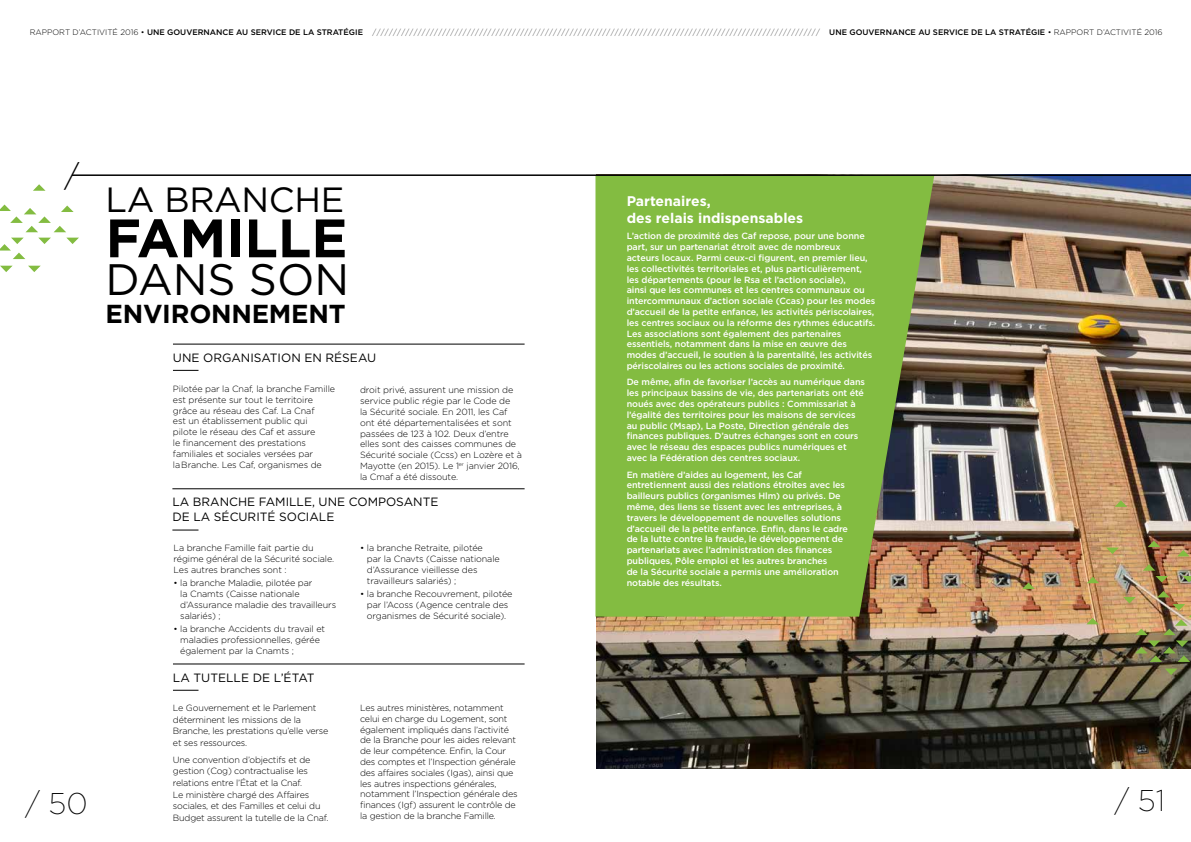
<style>
.page{position:relative;width:1191px;height:842px;background:#fff}
.page>*{position:absolute;margin:0;border:0;box-sizing:border-box;transform-origin:0 0}
.t1{font:700 54px "Gotham";color:#000}
.t2{font:44px "Gotham";color:#000}
.t3{font:35px "Gotham";letter-spacing:-.01em;color:#000}
.t4{font:200 30px "Gotham";color:#000}
.t5{font:300 30px "Gotham";color:#000}
.t6{font:700 26px "Gotham";letter-spacing:-.01em;color:#000}
.t7{font:700 14px/17px "Gotham";color:#fff}
.t8{font:12px/15px "Gotham";color:#000}
.t9{font:300 9px/10.8px "Gotham";letter-spacing:-.01em;color:#000}
.t10{font:500 9px/10.8px "Gotham";letter-spacing:-.01em;color:#fff}
.t11{font:200 8px "Gotham";color:#000}
.s1{font-weight:300}
.s2{font-weight:500}
</style>
<div class="page">
<img style="left:596px;top:176px;width:595px;height:592px">
<svg style="left:1164px;top:668px;width:13px;height:7px"></svg>
<svg style="left:1086px;top:577px;width:13px;height:6px"></svg>
<svg style="left:1086px;top:618px;width:13px;height:6px"></svg>
<svg style="left:1022px;top:582px;width:13px;height:7px"></svg>
<svg style="left:1106px;top:548px;width:12px;height:6px"></svg>
<svg style="left:1114px;top:500px;width:13px;height:7px"></svg>
<svg style="left:1142px;top:564px;width:26px;height:18px"></svg>
<svg style="left:1182px;top:576px;width:9px;height:6px"></svg>
<svg style="left:1177px;top:550px;width:12px;height:6px"></svg>
<img style="left:1123px;top:591px;width:68px;height:71px">
<svg style="left:1147px;top:541px;width:13px;height:6px"></svg>
<svg style="left:595px;top:176px;width:339px;height:441px;background:#83b445"></svg>
<svg style="left:33px;top:184px;width:13px;height:7px"></svg>
<svg style="left:0;top:238px;width:25px;height:21px"></svg>
<svg style="left:38px;top:238px;width:13px;height:6px"></svg>
<svg style="left:67px;top:238px;width:12px;height:6px"></svg>
<svg style="left:0;top:266px;width:12px;height:6px"></svg>
<svg style="left:28px;top:266px;width:13px;height:6px"></svg>
<svg style="left:0;top:205px;width:74px;height:27px"></svg>
<hr style="left:173px;top:344px;width:351px;height:1px;background:#000">
<svg style="left:173px;top:370px;width:25px;height:1px"></svg>
<hr style="left:173px;top:663px;width:351px;height:1px;background:#000">
<svg style="left:173px;top:690px;width:25px;height:1px"></svg>
<hr style="left:172px;top:488px;width:352px;height:1px;background:#000">
<svg style="left:172px;top:530px;width:26px;height:1px"></svg>
<hr style="left:72px;top:174px;width:1119px;height:2px;background:#000">
<p class="t11" style="left:30px;top:27px;width:1134px"><span class="s1">RAPPORT D’ACTIVITÉ 2016 •</span> <span class="s2">UNE GOUVERNANCE AU SERVICE DE LA STRATÉGIE</span> ///////////////////////////////////////////////////////////////////////////////////////////////////////////// <span class="s2">UNE GOUVERNANCE AU SERVICE DE LA STRATÉGIE</span> <span class="s1">• RAPPORT D’ACTIVITÉ 2016</span></p>
<h3 class="t5" style="left:64px;top:156px;width:16px">/</h3>
<h3 class="t3" style="left:106px;top:177px;width:240px">LA BRANCHE</h3>
<h1 class="t1" style="left:106px;top:202px;width:243px">FAMILLE</h1>
<h2 class="t2" style="left:106px;top:252px;width:245px">DANS SON</h2>
<h3 class="t6" style="left:106px;top:297px;width:241px">ENVIRONNEMENT</h3>
<h3 class="t8" style="left:173px;top:350px;width:205px">UNE ORGANISATION EN RÉSEAU</h3>
<p class="t9" style="left:173px;top:383px;width:164px">Pilotée par la Cnaf, la branche Famille est présente sur tout le territoire grâce au réseau des Caf. La Cnaf<br>est un établissement public qui<br>pilote le réseau des Caf et assure<br>le financement des prestations familiales et sociales versées par<br>la Branche. Les Caf, organismes de</p>
<p class="t9" style="left:360px;top:385px;width:163px">droit privé, assurent une mission de service public régie par le Code de<br>la Sécurité sociale. En 2011, les Caf ont été départementalisées et sont passées de 123 à 102. Deux d’entre elles sont des caisses communes de Sécurité sociale (Ccss) en Lozère et à Mayotte (en 2015). Le 1<sup>er</sup> janvier 2016, la Cmaf a été dissoute.</p>
<h3 class="t8" style="left:172px;top:494px;width:268px">LA BRANCHE FAMILLE, UNE COMPOSANTE<br>DE LA SÉCURITÉ SOCIALE</h3>
<p class="t9" style="left:367px;top:542px;width:134px;text-indent:-7px">• la branche Retraite, pilotée<br>par la Cnavts (Caisse nationale d’Assurance vieillesse des travailleurs salariés) ;</p>
<p class="t9" style="left:360px;top:589px;width:154px;text-align:center">• la branche Recouvrement, pilotée par l’Acoss (Agence centrale des organismes de Sécurité sociale).</p>
<p class="t9" style="left:173px;top:542px;width:162px">La branche Famille fait partie du régime général de la Sécurité sociale.<br>Les autres branches sont :</p>
<p class="t9" style="left:180px;top:577px;width:157px;text-indent:-7px">• la branche Maladie, pilotée par<br>la Cnamts (Caisse nationale d’Assurance maladie des travailleurs salariés) ;</p>
<p class="t9" style="left:180px;top:623px;width:146px;text-indent:-7px">• la branche Accidents du travail et maladies professionnelles, gérée également par la Cnamts ;</p>
<h3 class="t8" style="left:173px;top:669px;width:143px">LA TUTELLE DE L’ÉTAT</h3>
<h3 class="t7" style="left:626px;top:192px;width:178px">Partenaires,<br>des relais indispensables</h3>
<p class="t10" style="left:626px;top:231px;width:250px">L’action de proximité des Caf repose, pour une bonne part, sur un partenariat étroit avec de nombreux acteurs locaux. Parmi ceux-ci figurent, en premier lieu, les collectivités territoriales et, plus particulièrement, les départements (pour le Rsa et l’action sociale),<br>ainsi que les communes et les centres communaux ou intercommunaux d’action sociale (Ccas) pour les modes d’accueil de la petite enfance, les activités périscolaires, les centres sociaux ou la réforme des rythmes éducatifs.<br>Les associations sont également des partenaires essentiels, notamment dans la mise en œuvre des modes d’accueil, le soutien à la parentalité, les activités périscolaires ou les actions sociales de proximité.</p>
<p class="t10" style="left:626px;top:377px;width:240px">De même, afin de favoriser l’accès au numérique dans les principaux bassins de vie, des partenariats ont été noués avec des opérateurs publics : Commissariat à l’égalité des territoires pour les maisons de services au public (Msap), La Poste, Direction générale des finances publiques. D’autres échanges sont en cours avec le réseau des espaces publics numériques et avec la Fédération des centres sociaux.</p>
<p class="t10" style="left:626px;top:469px;width:223px">En matière d’aides au logement, les Caf entretiennent aussi des relations étroites avec les bailleurs publics (organismes Hlm) ou privés. De même, des liens se tissent avec les entreprises, à travers le développement de nouvelles solutions d’accueil de la petite enfance. Enfin, dans le cadre de la lutte contre la fraude, le développement de partenariats avec l’administration des finances publiques, Pôle emploi et les autres branches<br>de la Sécurité sociale a permis une amélioration notable des résultats.</p>
<p class="t9" style="left:173px;top:702px;width:157px;line-height:11.6px">Le Gouvernement et le Parlement déterminent les missions de la<br>Branche, les prestations qu’elle verse et ses ressources.</p>
<p class="t9" style="left:173px;top:754px;width:157px;line-height:11.6px">Une convention d’objectifs et de gestion (Cog) contractualise les relations entre l’État et la Cnaf.<br>Le ministère chargé des Affaires sociales, et des Familles et celui du Budget assurent la tutelle de la Cnaf.</p>
<p class="t9" style="left:360px;top:702px;width:159px">Les autres ministères, notamment celui en charge du Logement, sont également impliqués dans l’activité de la Branche pour les aides relevant de leur compétence. Enfin, la Cour des comptes et l’Inspection générale des affaires sociales (Igas), ainsi que les autres inspections générales, notamment l’Inspection générale des finances (Igf) assurent le contrôle de la gestion de la branche Famille.</p>
<h3 class="t4" style="left:26px;top:785px;width:64px">/ 50</h3>
<h3 class="t4" style="left:1114px;top:781px;width:52px">/ 51</h3>
</div>
